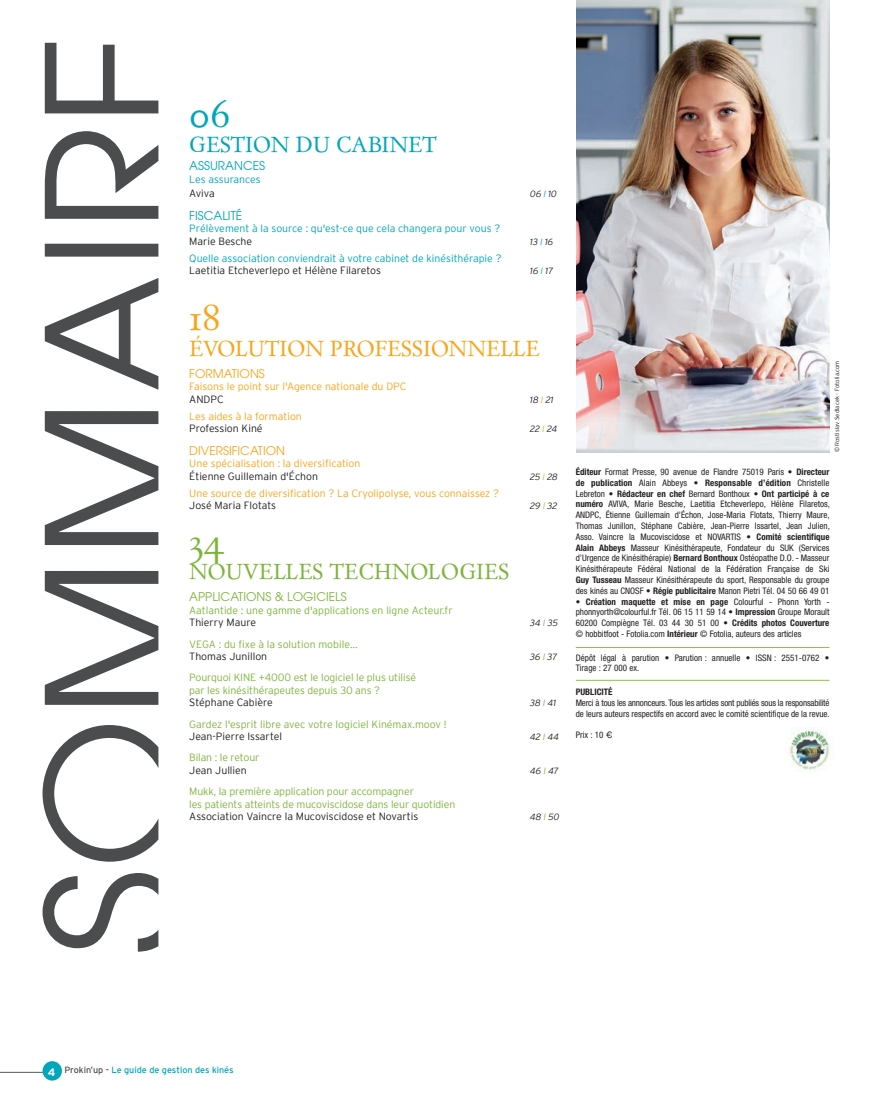
<style>
.page{position:relative;width:872px;height:1106px;background:#fff}
.page>*{position:absolute;margin:0;border:0;box-sizing:border-box;transform-origin:0 0}
.t1{font:36px "Day Roman";color:#00a6b9}
.t2{font:36px "Day Roman";color:#f9a51b}
.t3{font:36px "Day Roman";color:#7eb43d}
.t4{font:21px "Day Roman";letter-spacing:-.025em;color:#f9a51b}
.t5{font:21px "Day Roman";color:#7eb43d}
.t6{font:21px "Day Roman";color:#00a6b9}
.t7{font:12px "Avant Garde";color:#f9a51b}
.t8{font:12px "Avant Garde";color:#7eb43d}
.t9{font:12px "Avant Garde";color:#00a6b9}
.t10{font:300 10.5px/12.6px "Interstate";letter-spacing:-.01em;color:#7eb43d}
.t11{font:300 10.5px "Interstate";color:#231f20}
.t12{font:300 10.5px "Interstate";color:#f9a51b}
.t13{font:300 10.5px "Interstate";color:#00a6b9}
.t14{font:condensed 9px/10.8px "Helvetica Neue";color:#231f20;text-align:justify}
.t15{font:condensed 9px/10.8px "Helvetica Neue";letter-spacing:-.02em;color:#231f20}
.t16{font:italic 300 9px "Interstate";color:#231f20}
.t17{font:9px "Interstate";color:#00a6b9}
.t18{font:700 condensed 9px "Helvetica Neue";color:#231f20}
.t19{font:300 6px "Interstate";color:#231f20}
.s1{color:#00a6b9}
.s2{color:#f9a51b}
.s3{color:#7eb43d}
.s4{font-weight:700}
.s5{font-family:"Helvetica";font-stretch:normal}
.s6{font-weight:700;font-size:10.8px;color:#fff}
.s7{color:#4b4c4d}
</style>
<div class="page">
<hr style="left:576px;top:647px;width:253px;height:1px;background:#8bc644">
<hr style="left:576px;top:680px;width:253px;height:1px;background:#8bc644">
<img style="left:789px;top:728px;width:41px;height:43px">
<svg style="left:43px;top:43px;width:115px;height:908px"></svg>
<img style="left:576px;top:0;width:253px;height:452px">
<hr style="left:0;top:1071px;width:52px;height:1px;background:#57585a">
<div style="left:43px;top:1061px;width:19px;height:19px;background:#00a6b9;border-radius:50%"></div>
<h1 class="t1" style="left:189px;top:90px;width:43px">06</h1>
<h2 class="t6" style="left:189px;top:131px;width:249px">GESTION DU CABINET</h2>
<h3 class="t9" style="left:189px;top:159px;width:77px">ASSURANCES</h3>
<p class="t13" style="left:189px;top:173px;width:73px">Les assurances</p>
<p class="t11" style="left:189px;top:188px;width:27px">Aviva</p>
<p class="t16" style="left:529px;top:189px;width:30px">06 <span class="s1">l</span> 10</p>
<h3 class="t9" style="left:189px;top:208px;width:54px">FISCALITÉ</h3>
<p class="t13" style="left:189px;top:223px;width:312px">Prélèvement à la source : qu'est-ce que cela changera pour vous ?</p>
<p class="t11" style="left:189px;top:235px;width:64px">Marie Besche</p>
<p class="t16" style="left:529px;top:237px;width:26px">13 <span class="s1">l</span> 16</p>
<p class="t13" style="left:189px;top:252px;width:314px">Quelle association conviendrait à votre cabinet de kinésithérapie ?</p>
<p class="t11" style="left:189px;top:265px;width:193px">Laetitia Etcheverlepo et Hélène Filaretos</p>
<p class="t16" style="left:529px;top:266px;width:26px">16 <span class="s1">l</span> 17</p>
<h1 class="t2" style="left:189px;top:294px;width:32px">18</h1>
<h2 class="t4" style="left:189px;top:334px;width:68px">ÉVOLUTION</h2>
<h2 class="t4" style="left:330px;top:334px;width:73px">PROFESSIONNE</h2>
<h2 class="t4" style="left:500px;top:334px;width:40px">LLE</h2>
<h3 class="t7" style="left:189px;top:366px;width:69px">FORMATIONS</h3>
<p class="t12" style="left:189px;top:381px;width:218px">Faisons le point sur l'Agence nationale du DPC</p>
<p class="t11" style="left:189px;top:393px;width:36px">ANDPC</p>
<p class="t16" style="left:529px;top:395px;width:27px">18 <span class="s2">l</span> 21</p>
<p class="t12" style="left:189px;top:410px;width:114px">Les aides à la formation</p>
<p class="t11" style="left:189px;top:423px;width:75px">Profession Kiné</p>
<p class="t16" style="left:529px;top:424px;width:30px">22 <span class="s2">l</span> 24</p>
<h3 class="t7" style="left:189px;top:443px;width:97px">DIVERSIFICATION</h3>
<p class="t12" style="left:189px;top:458px;width:173px">Une spécialisation : la diversification</p>
<p class="t11" style="left:189px;top:470px;width:130px">Étienne Guillemain d'échon</p>
<p class="t16" style="left:529px;top:472px;width:31px">25 <span class="s2">l</span> 28</p>
<p class="t12" style="left:189px;top:487px;width:311px">Une source de diversification ? La Cryolipolyse, vous connaissez ?</p>
<p class="t11" style="left:189px;top:500px;width:88px">José Maria Flotats</p>
<p class="t16" style="left:529px;top:501px;width:31px">29 <span class="s2">l</span> 32</p>
<h1 class="t3" style="left:189px;top:517px;width:37px">34</h1>
<h2 class="t5" style="left:189px;top:558px;width:321px">NOUVELLES TECHNOLOGIES</h2>
<h3 class="t8" style="left:189px;top:589px;width:159px">APPLICATIONS &amp; LOGICIELS</h3>
<p class="t10" style="left:189px;top:603px;width:265px">Aatlantide : une gamme d'applications en ligne Acteur.fr</p>
<p class="t11" style="left:189px;top:617px;width:68px">Thierry Maure</p>
<p class="t16" style="left:529px;top:618px;width:31px">34 <span class="s3">l</span> 35</p>
<p class="t10" style="left:189px;top:637px;width:12px">Vega</p>
<p class="t10" style="left:219px;top:637px;width:140px">: du fixe à la solution mobile…</p>
<p class="t11" style="left:189px;top:650px;width:79px">Thomas Junillon</p>
<p class="t16" style="left:529px;top:652px;width:30px">36 <span class="s3">l</span> 37</p>
<p class="t10" style="left:189px;top:671px;width:228px">Pourquoi KINE +4000 est le logiciel le plus utilisé par les kinésithérapeutes depuis 30 ans ?</p>
<p class="t11" style="left:189px;top:697px;width:85px">Stéphane Cabière</p>
<p class="t16" style="left:529px;top:698px;width:29px">38 <span class="s3">l</span> 41</p>
<p class="t10" style="left:189px;top:717px;width:259px">Gardez l'esprit libre avec votre logiciel Kinémax.moov !</p>
<p class="t11" style="left:189px;top:730px;width:94px">Jean-Pierre Issartel</p>
<p class="t16" style="left:529px;top:732px;width:32px">42 <span class="s3">l</span> 44</p>
<p class="t10" style="left:189px;top:751px;width:72px">Bilan : le retour</p>
<p class="t11" style="left:189px;top:764px;width:59px">Jean Jullien</p>
<p class="t16" style="left:529px;top:765px;width:32px">46 <span class="s3">l</span> 47</p>
<p class="t10" style="left:189px;top:785px;width:267px">Mukk, la première application pour accompagner<br>les patients atteints de mucoviscidose dans leur quotidien</p>
<p class="t11" style="left:189px;top:810px;width:230px">Association Vaincre la Mucoviscidose et Novartis</p>
<p class="t16" style="left:529px;top:812px;width:33px">48 <span class="s3">l</span> 50</p>
<p class="t19" style="left:833px;top:452px;width:93px;rotate:-90deg">© Rostislav Sedlacek - Fotolia.com</p>
<p class="t14" style="left:576px;top:466px;width:256px"><span class="s4">Éditeur</span> Format Presse, 90 avenue de Flandre 75019 Paris <span class="s4">• Directeur de publication</span> Alain Abbeys <span class="s4">• Responsable d’édition</span> Christelle Lebreton <span class="s4">• Rédacteur en chef</span> Bernard Bonthoux <span class="s4">• Ont participé à ce numéro</span> AVIVA, Marie Besche, Laetitia Etcheverlepo, Hélène Filaretos, ANDPC, étienne Guillemain d'échon, Jose-Maria Flotats, Thierry Maure, Thomas Junillon, Stéphane Cabière, Jean-Pierre Issartel, Jean Julien, Asso. Vaincre la Mucoviscidose et NOVARTIS <span class="s4">• Comité scientifique Alain Abbeys</span> Masseur Kinésithérapeute, Fondateur du SUK (Services d’Urgence de Kinésithérapie) <span class="s4">Bernard Bonthoux</span> Ostéopathe D.O. - Masseur Kinésithérapeute Fédéral National de la Fédération Française de Ski <span class="s4">Guy Tusseau</span> Masseur Kinésithérapeute du sport, Responsable du groupe des kinés au CNOSF <span class="s4">• Régie publicitaire</span> Manon Pietri Tél. 04 50 66 49 01</p>
<p class="t14" style="left:576px;top:596px;width:255px"><span class="s4">• Création maquette et mise en page</span> Colourful - Phonn Yorth - phonnyorth@colourful.fr Tél. 06 15 11 59 14 <span class="s4">• Impression</span> Groupe Morault 60200 Compiègne Tél. 03 44 30 51 00 <span class="s4">• Crédits photos Couverture </span>© hobbitfoot - Fotolia.com <span class="s4">Intérieur</span> © Fotolia, auteurs des articles</p>
<p class="t14" style="left:576px;top:652px;width:255px">Dépôt légal à parution <span class="s4">•</span> Parution : annuelle <span class="s4">•</span> ISSN : 2551-0762 <span class="s4">•<br></span>Tirage : 27 000 ex.</p>
<p class="t18" style="left:576px;top:686px;width:38px">PUBLICITÉ</p>
<p class="t15" style="left:576px;top:697px;width:255px">Merci à tous les annonceurs. Tous les articles sont publiés sous la responsabilité de leurs auteurs respectifs en accord avec le comité scientifique de la revue.</p>
<p class="t14" style="left:576px;top:729px;width:38px">Prix : 10 <span class="s5">€</span></p>
<p class="t17" style="left:48px;top:1065px;width:187px"><span class="s6">4</span> <span class="s7">Prokin’up -</span> Le guide de gestion des kinés</p>
</div>
